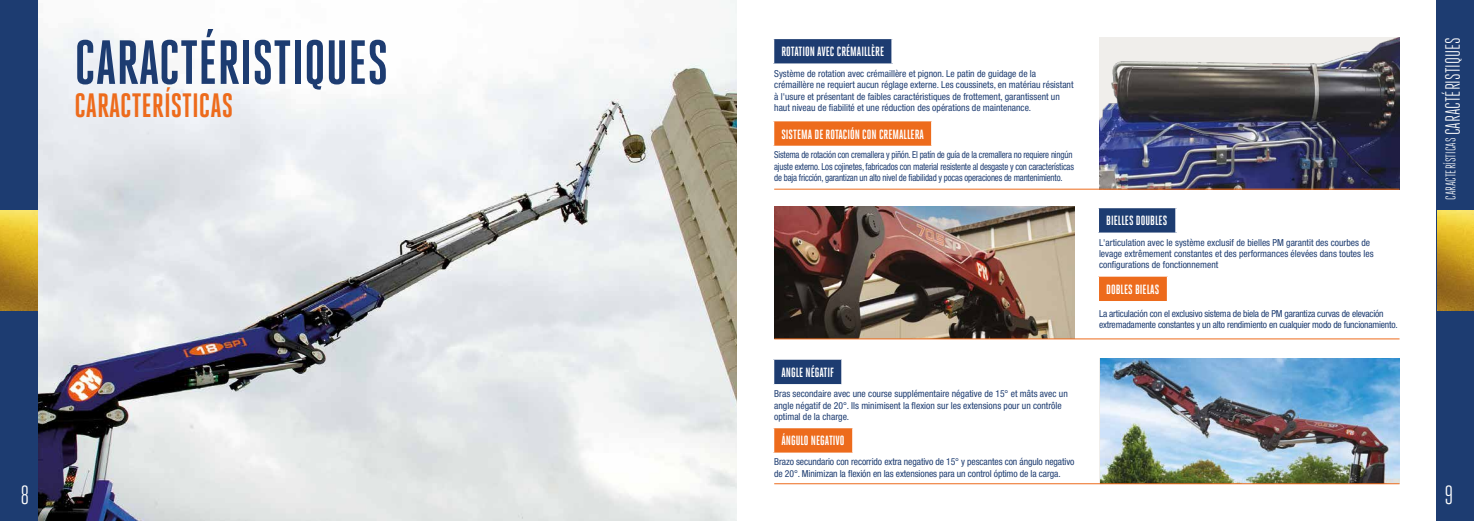
<style>
.page{position:relative;width:1474px;height:521px;background:#fff}
.page>*{position:absolute;margin:0;border:0;box-sizing:border-box;transform-origin:0 0}
.t1{font:700 62.21px "Heroic Condensed";color:#1d3c71}
.t2{font:700 33.77px "Heroic Condensed";color:#ed6b1c}
.t3{font:26.25px "Heroic Condensed";color:#fff}
.t4{font:20.56px "Heroic Condensed";color:#fff}
.t5{font:700 13.39px "Heroic Condensed";color:#fff}
.t6{font:condensed 9.62px/11.4px "Helvetica Neue LT Std";color:#1d3c71}
.t7{font:condensed 9.62px/11.4px "Helvetica Neue LT Std";letter-spacing:-.02em;color:#1d3c71;scale:.92 1}
.t8{font:condensed 9.62px/11.4px "Helvetica Neue LT Std";letter-spacing:-.02em;color:#1d3c71}
</style>
<div class="page">
<img style="left:37px;top:0;width:700px;height:521px">
<div style="left:1436px;top:0;width:37px;height:521px;background:#1d3c71"></div>
<div style="left:0;top:0;width:37px;height:521px;background:#1d3c71"></div>
<img style="left:1099px;top:37px;width:300px;height:152px">
<div style="left:773px;top:38px;width:119px;height:26px;background:#1d3c71"></div>
<hr style="left:772px;top:37px;width:121px;height:2px;background:#fff">
<hr style="left:772px;top:39px;width:2px;height:24px;background:#fff">
<hr style="left:891px;top:39px;width:2px;height:24px;background:#fff">
<hr style="left:772px;top:63px;width:121px;height:2px;background:#fff">
<div style="left:773px;top:120px;width:159px;height:27px;background:#ed6b1c"></div>
<hr style="left:772px;top:119px;width:161px;height:2px;background:#fff">
<hr style="left:772px;top:121px;width:2px;height:25px;background:#fff">
<hr style="left:931px;top:121px;width:2px;height:25px;background:#fff">
<hr style="left:772px;top:146px;width:161px;height:2px;background:#fff">
<hr style="left:774px;top:189px;width:625px;height:1px;background:#ed6b1c">
<img style="left:1437px;top:211px;width:36px;height:99px">
<img style="left:0;top:211px;width:37px;height:99px">
<img style="left:1100px;top:358px;width:299px;height:125px">
<div style="left:773px;top:359px;width:69px;height:26px;background:#1d3c71"></div>
<hr style="left:772px;top:358px;width:71px;height:2px;background:#fff">
<hr style="left:772px;top:360px;width:2px;height:24px;background:#fff">
<hr style="left:841px;top:360px;width:2px;height:24px;background:#fff">
<hr style="left:772px;top:384px;width:71px;height:2px;background:#fff">
<div style="left:1098px;top:207px;width:78px;height:26px;background:#1d3c71"></div>
<hr style="left:1097px;top:206px;width:80px;height:2px;background:#fff">
<hr style="left:1097px;top:208px;width:2px;height:25px;background:#fff">
<hr style="left:1175px;top:208px;width:2px;height:25px;background:#fff">
<div style="left:1098px;top:276px;width:69px;height:26px;background:#ed6b1c"></div>
<hr style="left:1097px;top:275px;width:71px;height:2px;background:#fff">
<hr style="left:1097px;top:277px;width:2px;height:24px;background:#fff">
<hr style="left:1166px;top:277px;width:2px;height:24px;background:#fff">
<hr style="left:1097px;top:301px;width:71px;height:2px;background:#fff">
<div style="left:773px;top:427px;width:80px;height:26px;background:#ed6b1c"></div>
<hr style="left:772px;top:426px;width:82px;height:2px;background:#fff">
<hr style="left:772px;top:428px;width:2px;height:24px;background:#fff">
<hr style="left:852px;top:428px;width:2px;height:24px;background:#fff">
<hr style="left:772px;top:452px;width:82px;height:2px;background:#fff">
<img style="left:774px;top:206px;width:300px;height:132px">
<hr style="left:774px;top:338px;width:625px;height:1px;background:#ed6b1c">
<hr style="left:774px;top:483px;width:625px;height:1px;background:#ed6b1c">
<h1 class="t1" style="left:74px;top:28px;width:315px">CARACTÉRISTIQUES</h1>
<h2 class="t2" style="left:74px;top:87px;width:160px">CARACTERÍSTICAS</h2>
<h3 class="t5" style="left:781px;top:44px;width:104px">ROTATION AVEC CRÉMAILLÈRE</h3>
<p class="t6" style="left:774px;top:68px;width:301px">Système de rotation avec crémaillère et pignon. Le patin de guidage de la crémaillère ne requiert aucun réglage externe. Les coussinets, en matériau résistant à l'usure et présentant de faibles caractéristiques de frottement, garantissent un haut niveau de fiabilité et une réduction des opérations de maintenance.</p>
<p class="t7" style="left:774px;top:149px;width:327px">Sistema de rotación con cremallera y piñón. El patín de guía de la cremallera no requiere ningún ajuste externo. Los cojinetes, fabricados con material resistente al desgaste y con características de baja fricción, garantizan un alto nivel de fiabilidad y pocas operaciones de mantenimiento.</p>
<h3 class="t5" style="left:781px;top:127px;width:144px">SISTEMA DE ROTACIÓN CON CREMALLERA</h3>
<h3 class="t5" style="left:781px;top:365px;width:54px">ANGLE NÉGATIF</h3>
<p class="t6" style="left:774px;top:388px;width:295px">Bras secondaire avec une course supplémentaire négative de 15° et mâts avec un angle négatif de 20°. Ils minimisent la flexion sur les extensions pour un contrôle optimal de la charge.</p>
<h3 class="t5" style="left:781px;top:433px;width:65px">ÁNGULO NEGATIVO</h3>
<p class="t6" style="left:774px;top:456px;width:302px">Brazo secundario con recorrido extra negativo de 15° y pescantes con ángulo negativo de 20°. Minimizan la flexión en las extensiones para un control óptimo de la carga.</p>
<h3 class="t5" style="left:1106px;top:213px;width:62px">BIELLES DOUBLES</h3>
<p class="t6" style="left:1098px;top:236px;width:276px">L'articulation avec le système exclusif de bielles PM garantit des courbes de levage extrêmement constantes et des performances élevées dans toutes les configurations de fonctionnement</p>
<p class="t8" style="left:1098px;top:308px;width:300px">La articulación con el exclusivo sistema de biela de PM garantiza curvas de elevación extremadamente constantes y un alto rendimiento en cualquier modo de funcionamiento.</p>
<h3 class="t5" style="left:1106px;top:282px;width:54px">DOBLES BIELAS</h3>
<h3 class="t4" style="left:1441px;top:200px;width:164px;rotate:-90deg"><sup>CARACTERÍSTICAS</sup> CARACTÉRISTIQUES</h3>
<h3 class="t3" style="left:21px;top:480px;width:10px">8</h3>
<h3 class="t3" style="left:1444px;top:480px;width:10px">9</h3>
</div>
